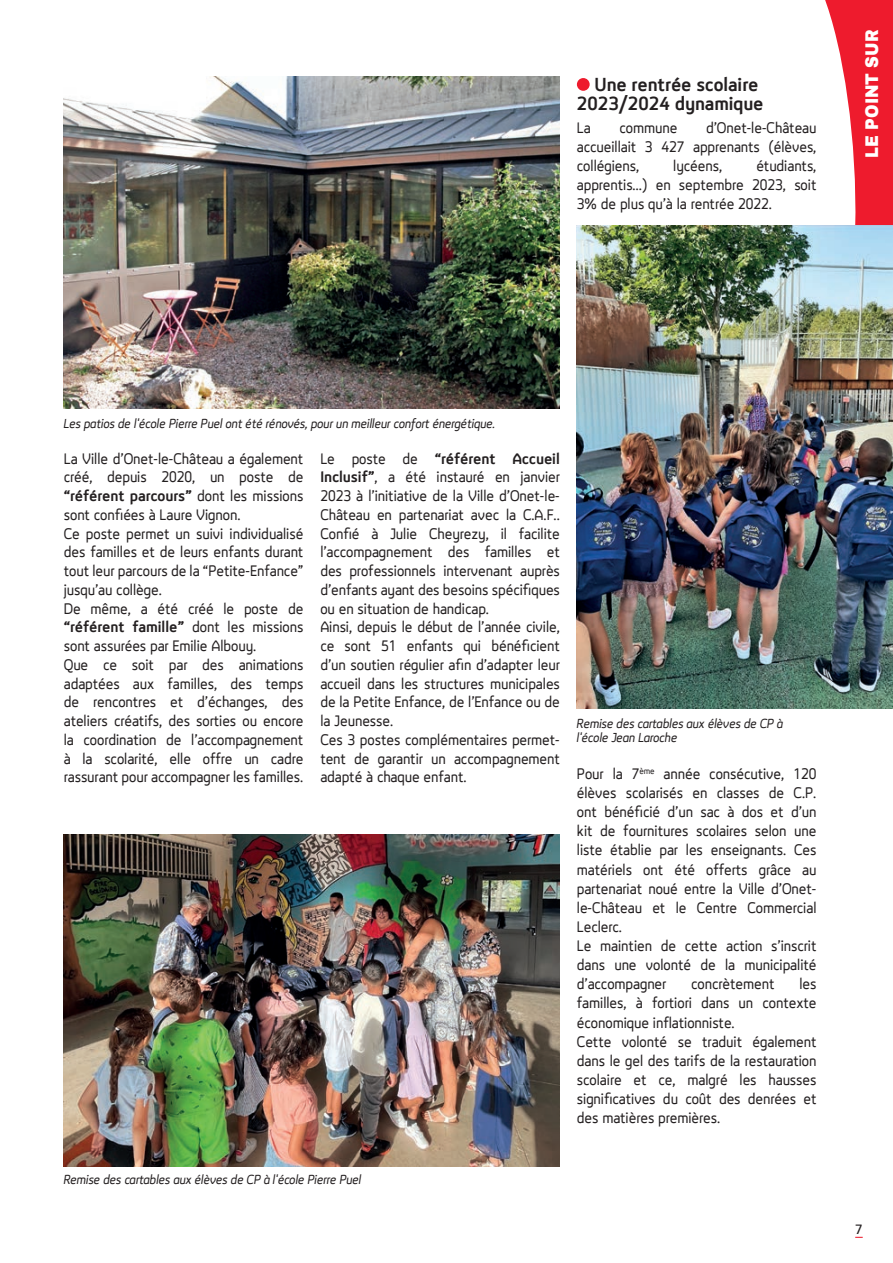
<style>
.page{position:relative;width:893px;height:1263px;background:#fff}
.page>*{position:absolute;margin:0;border:0;box-sizing:border-box;transform-origin:0 0}
.t1{font:700 19.5px/19.5px "LT Reponse";color:#231f20;text-align:right}
.t2{font:900 18px "Archivo";color:#fff;scale:.9 1}
.t3{font:15.75px/18.8px "LT Reponse";color:#231f20}
.t4{font:italic 13.5px/13.5px "LT Reponse";letter-spacing:-.01em;color:#231f20}
.t5{font:13.5px "Frutiger LT Std";color:#231f20}
.s1{font-weight:700}
</style>
<div class="page">
<svg style="left:825px;top:0;width:68px;height:225px"></svg>
<div style="left:577px;top:78px;width:13px;height:13px;background:#ee1b2d;border-radius:50%"></div>
<img style="left:64px;top:77px;width:496px;height:331px">
<img style="left:64px;top:835px;width:496px;height:331px">
<img style="left:577px;top:225px;width:316px;height:484px">
<p class="t1" style="left:577px;top:74px;width:188px">Une rentrée scolaire<br>2023/2024 dynamique</p>
<p class="t3" style="left:577px;top:119px;width:15px">La</p>
<p class="t3" style="left:619px;top:119px;width:59px">commune</p>
<p class="t3" style="left:577px;top:118px;width:241px;text-align:justify;text-indent:129px">d’Onet-le-Château accueillait 3 427 apprenants (élèves, collégiens,</p>
<p class="t3" style="left:577px;top:156px;width:241px;text-align:justify;text-indent:179px">étudiants, apprentis…) en septembre 2023, soit 3% de plus qu’à la rentrée 2022.</p>
<p class="t3" style="left:673px;top:156px;width:50px">lycéens,</p>
<p class="t2" style="left:861px;top:158px;width:143px;rotate:-90deg">LE POINT SUR</p>
<p class="t4" style="left:64px;top:417px;width:433px">Les patios de l'école Pierre Puel ont été rénovés, pour un meilleur confort énergétique.</p>
<p class="t3" style="left:64px;top:449px;width:241px">La Ville d’Onet-le-Château a également créé, depuis 2020, un poste de <span class="s1">“référent parcours”</span> dont les missions sont confiées à Laure Vignon.<br>Ce poste permet un suivi individualisé des familles et de leurs enfants durant tout leur parcours de la “Petite-Enfance” jusqu’au collège.<br>De même, a été créé le poste de <span class="s1">“référent famille”</span> dont les missions sont assurées par Emilie Albouy.<br>Que ce soit par des animations adaptées aux familles, des temps de rencontres et d’échanges, des ateliers créatifs, des sorties ou encore la coordination de l’accompagnement à la scolarité, elle offre un cadre rassurant pour accompagner les familles.</p>
<p class="t3" style="left:320px;top:449px;width:241px">Le poste de <span class="s1">“référent Accueil Inclusif”</span>, a été instauré en janvier 2023 à l’initiative de la Ville d’Onet-le-Château en partenariat avec la C.A.F..<br>Confié à Julie Cheyrezy, il facilite l’accompagnement des familles et des professionnels intervenant auprès d’enfants ayant des besoins spécifiques ou en situation de handicap.<br>Ainsi, depuis le début de l’année civile, ce sont 51 enfants qui bénéficient d’un soutien régulier afin d’adapter leur accueil dans les structures municipales de la Petite Enfance, de l’Enfance ou de la Jeunesse.<br>Ces 3 postes complémentaires permet&shy;tent de garantir un accompagnement adapté à chaque enfant.</p>
<p class="t4" style="left:577px;top:717px;width:208px">Remise des cartables aux élèves de CP à l'école Jean Laroche</p>
<p class="t3" style="left:577px;top:764px;width:241px">Pour la 7<sup>ème</sup> année consécutive, 120 élèves scolarisés en classes de C.P. ont bénéficié d’un sac à dos et d’un kit de fournitures scolaires selon une liste établie par les enseignants. Ces matériels ont été offerts grâce au partenariat noué entre la Ville d’Onet&shy;le-Château et le Centre Commercial<br>Leclerc.<br>Le maintien de cette action s’inscrit dans une volonté de la municipalité d’accompagner</p>
<p class="t3" style="left:577px;top:974px;width:241px;text-indent:223px">les familles, à fortiori dans un contexte économique inflationniste.<br>Cette volonté se traduit également dans le gel des tarifs de la restauration scolaire et ce, malgré les hausses significatives du coût des denrées et des matières premières.</p>
<p class="t3" style="left:691px;top:974px;width:85px">concrètement</p>
<p class="t4" style="left:64px;top:1173px;width:299px">Remise des cartables aux élèves de CP à l'école Pierre Puel</p>
<p class="t5" style="left:855px;top:1221px;width:9px">7</p>
</div>
